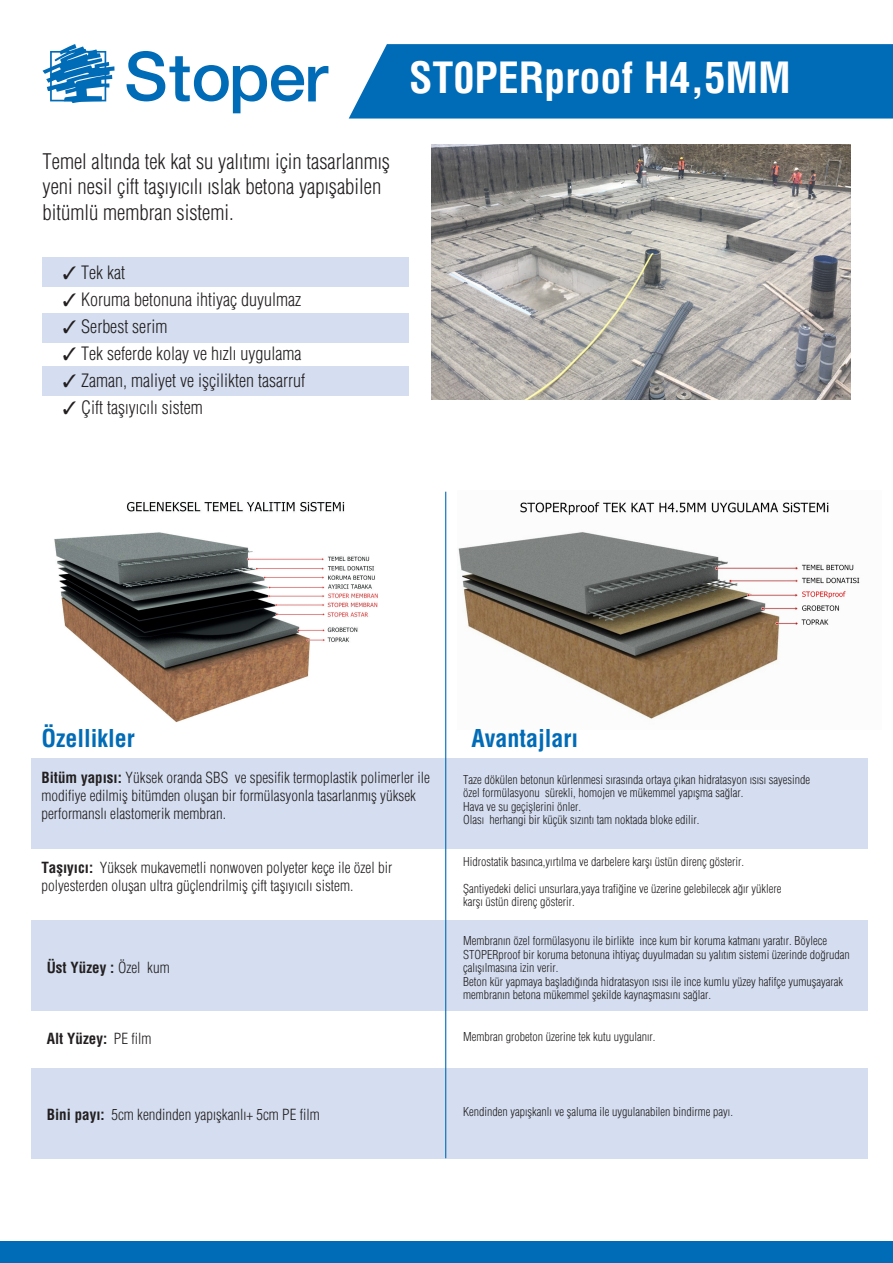
<style>
.page{position:relative;width:893px;height:1263px;background:#fff}
.page>*{position:absolute;margin:0;border:0;box-sizing:border-box;transform-origin:0 0}
.t1{font:42px "Helvetica Cond T Bold";color:#fff}
.t2{font:24px "Helvetica Cond T Bold";color:#006bb6}
.t3{font:21px/25.2px "Helvetica Cond T Light";color:#231f20}
.t4{font:18px "Helvetica Cond T Light";color:#231f20}
.t5{font:15px/18px "Helvetica Cond T Light";color:#231f20}
.t6{font:15px "Helvetica Cond T Bold";color:#231f20}
.t7{font:12px/13.5px "Helvetica Cond T Light";color:#231f20}
.s1{font-family:"Helvetica Cond T Bold"}
.s2{font-family:"Helvetica Cond T Light"}
</style>
<div class="page">
<div style="left:43px;top:257px;width:366px;height:29px;background:#d4def0"></div>
<div style="left:43px;top:313px;width:366px;height:30px;background:#d4def0"></div>
<div style="left:43px;top:366px;width:366px;height:30px;background:#d4def0"></div>
<svg style="left:126px;top:51px;width:202px;height:62px"></svg>
<svg style="left:43px;top:44px;width:72px;height:59px"></svg>
<div style="left:349px;top:44px;width:544px;height:75px;background:#006bb6"></div>
<div style="left:0;top:1241px;width:893px;height:22px;background:#006bb6"></div>
<img style="left:432px;top:144px;width:418px;height:255px">
<div style="left:31px;top:758px;width:836px;height:91px;background:#d4def0"></div>
<div style="left:31px;top:920px;width:836px;height:90px;background:#d4def0"></div>
<div style="left:31px;top:1068px;width:836px;height:90px;background:#d4def0"></div>
<img style="left:458px;top:502px;width:402px;height:217px">
<img style="left:54px;top:501px;width:324px;height:222px">
<hr style="left:445px;top:492px;width:1px;height:666px;background:#006bb6">
<p class="t3" style="left:43px;top:149px;width:349px">Temel altında tek kat su yalıtımı için tasarlanmış yeni nesil çift taşıyıcılı ıslak betona yapışabilen bitümlü membran sistemi.</p>
<p class="t4" style="left:63px;top:262px;width:64px">✓ Tek kat</p>
<p class="t4" style="left:63px;top:289px;width:240px">✓ Koruma betonuna ihtiyaç duyulmaz</p>
<p class="t4" style="left:63px;top:316px;width:106px">✓ Serbest serim</p>
<p class="t4" style="left:63px;top:343px;width:240px">✓ Tek seferde kolay ve hızlı uygulama</p>
<p class="t4" style="left:63px;top:370px;width:244px">✓ Zaman, maliyet ve işçilikten tasarruf</p>
<p class="t4" style="left:63px;top:397px;width:141px">✓ Çift taşıyıcılı sistem</p>
<p class="t1" style="left:409px;top:53px;width:383px">ST0PERproof H4,5MM</p>
<p class="t2" style="left:41px;top:723px;width:95px">Özellikler</p>
<p class="t5" style="left:41px;top:768px;width:390px"><span class="s1">Bitüm yapısı:</span> Yüksek oranda SBS ve spesifik termoplastik polimerler ile modifiye edilmiş bitümden oluşan bir formülasyonla tasarlanmış yüksek performanslı elastomerik membran.</p>
<p class="t5" style="left:41px;top:858px;width:352px"><span class="s1">Taşıyıcı:</span> Yüksek mukavemetli nonwoven polyeter keçe ile özel bir polyesterden oluşan ultra güçlendrilmiş çift taşıyıcılı sistem.</p>
<p class="t2" style="left:471px;top:723px;width:108px">Avantajları</p>
<p class="t7" style="left:463px;top:772px;width:348px">Taze dökülen betonun kürlenmesi sırasında ortaya çıkan hidratasyon ısısı sayesinde</p>
<p class="t7" style="left:463px;top:786px;width:282px">özel formülasyonu sürekli, homojen ve mükemmel yapışma sağlar.<br>Hava ve su geçişlerini önler.</p>
<p class="t7" style="left:463px;top:813px;width:238px">Olası herhangi bir küçük sızıntı tam noktada bloke edilir.</p>
<p class="t7" style="left:463px;top:854px;width:282px">Hidrostatik basınca,yırtılma ve darbelere karşı üstün direnç gösterir.</p>
<p class="t7" style="left:463px;top:881px;width:320px">Şantiyedeki delici unsurlara,yaya trafiğine ve üzerine gelebilecek ağır yüklere</p>
<p class="t7" style="left:463px;top:895px;width:113px">karşı üstün direnç gösterir.</p>
<p class="t6" style="left:47px;top:958px;width:124px">Üst Yüzey : <span class="s2">Özel kum</span></p>
<p class="t7" style="left:463px;top:934px;width:388px">Membranın özel formülasyonu ile birlikte ince kum bir koruma katmanı yaratır. Böylece<br>STOPERproof bir koruma betonuna ihtiyaç duyulmadan su yalıtım sistemi üzerinde doğrudan çalışılmasına izin verir.</p>
<p class="t7" style="left:463px;top:975px;width:381px">Beton kür yapmaya başladığında hidratasyon ısısı ile ince kumlu yüzey hafifçe yumuşayarak membranın betona mükemmel şekilde kaynaşmasını sağlar.</p>
<p class="t6" style="left:47px;top:1030px;width:106px">Alt Yüzey: <span class="s2">PE film</span></p>
<p class="t7" style="left:463px;top:1030px;width:194px">Membran grobeton üzerine tek kutu uygulanır.</p>
<p class="t5" style="left:47px;top:1105px;width:275px"><span class="s1">Bini payı:</span> 5cm kendinden yapışkanlı+ 5cm PE film</p>
<p class="t7" style="left:463px;top:1105px;width:271px">Kendinden yapışkanlı ve şaluma ile uygulanabilen bindirme payı.</p>
</div>
